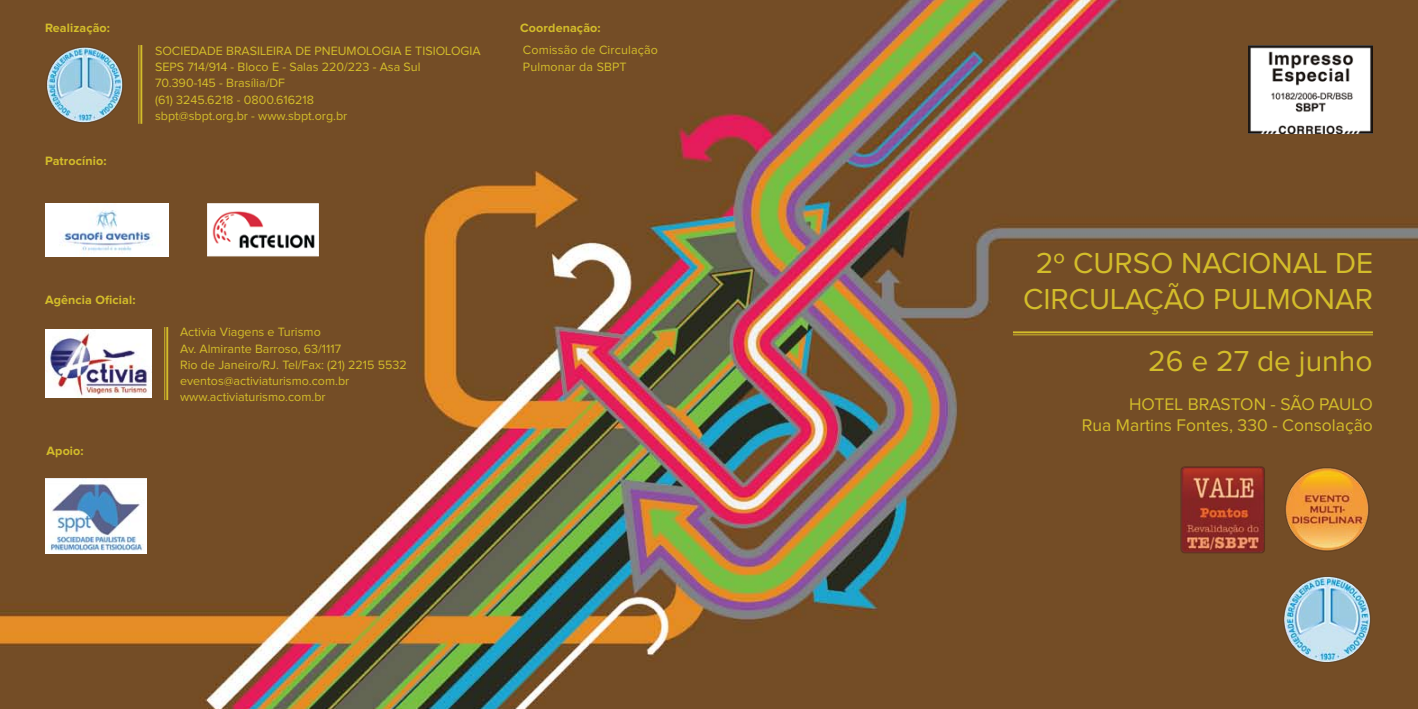
<style>
.page{position:relative;width:1418px;height:709px;background:#fff}
.page>*{position:absolute;margin:0;border:0;box-sizing:border-box;transform-origin:0 0}
.t1{font:30px/36px "Proxima Nova";color:#d3bd2a;text-align:center}
.t2{font:17.5px/21px "Proxima Nova";color:#d3bd2a;text-align:right}
.t3{font:12.5px/16.2px "Proxima Nova";color:#d3bd2a}
.t4{font:700 12.5px "Proxima Nova";letter-spacing:.01em;color:#d3bd2a}
</style>
<div class="page">
<img style="left:0;top:0;width:1417px;height:709px">
<img style="left:1282px;top:576px;width:90px;height:87px">
<hr style="left:1013px;top:331px;width:359px;height:2px;background:#d3bd2a">
<hr style="left:1012px;top:334px;width:360px;height:1px;background:#d3bd2a">
<hr style="left:140px;top:45px;width:2px;height:79px;background:#d3bd2a">
<hr style="left:138px;top:45px;width:1px;height:79px;background:#d3bd2a">
<hr style="left:166px;top:327px;width:2px;height:73px;background:#d3bd2a">
<hr style="left:164px;top:327px;width:1px;height:73px;background:#d3bd2a">
<img style="left:1248px;top:45px;width:124px;height:89px">
<img style="left:45px;top:45px;width:79px;height:78px">
<img style="left:45px;top:329px;width:107px;height:68px">
<img style="left:45px;top:479px;width:101px;height:74px">
<img style="left:1280px;top:465px;width:90px;height:90px">
<img style="left:1178px;top:465px;width:89px;height:90px">
<img style="left:45px;top:203px;width:124px;height:53px">
<div style="left:207px;top:203px;width:112px;height:53px;background:#fff;border:1px solid #fff"></div>
<img style="left:212px;top:211px;width:103px;height:38px">
<p class="t4" style="left:45px;top:22px;width:67px">Realização:</p>
<p class="t4" style="left:45px;top:155px;width:63px">Patrocínio:</p>
<p class="t3" style="left:155px;top:43px;width:327px">SOCIEDADE BRASILEIRA DE PNEUMOLOGIA E TISIOLOGIA SEPS 714/914 - Bloco E - Salas 220/223 - Asa Sul 70.390-145 - Brasília/DF<br>(61) 3245.6218 - 0800.616218<br>sbpt@sbpt.org.br - www.sbpt.org.br</p>
<p class="t4" style="left:520px;top:22px;width:82px">Coordenação:</p>
<p class="t3" style="left:523px;top:43px;width:137px">Comissão de Circulação<br>Pulmonar da SBPT</p>
<p class="t4" style="left:45px;top:294px;width:92px">Agência Oficial:</p>
<p class="t4" style="left:47px;top:445px;width:39px">Apoio:</p>
<p class="t3" style="left:180px;top:324px;width:228px">Activia Viagens e Turismo<br>Av. Almirante Barroso, 63/1117<br>Rio de Janeiro/RJ. Tel/Fax: (21) 2215 5532 eventos@activiaturismo.com.br www.activiaturismo.com.br</p>
<h1 class="t1" style="left:1023px;top:246px;width:351px">2º CURSO NACIONAL DE<br>CIRCULAÇÃO PULMONAR</h1>
<h1 class="t1" style="left:1148px;top:345px;width:226px">26 e 27 de junho</h1>
<h2 class="t2" style="left:1081px;top:394px;width:292px">HOTEL BRASTON - SÃO PAULO<br>Rua Martins Fontes, 330 - Consolação</h2>
</div>
